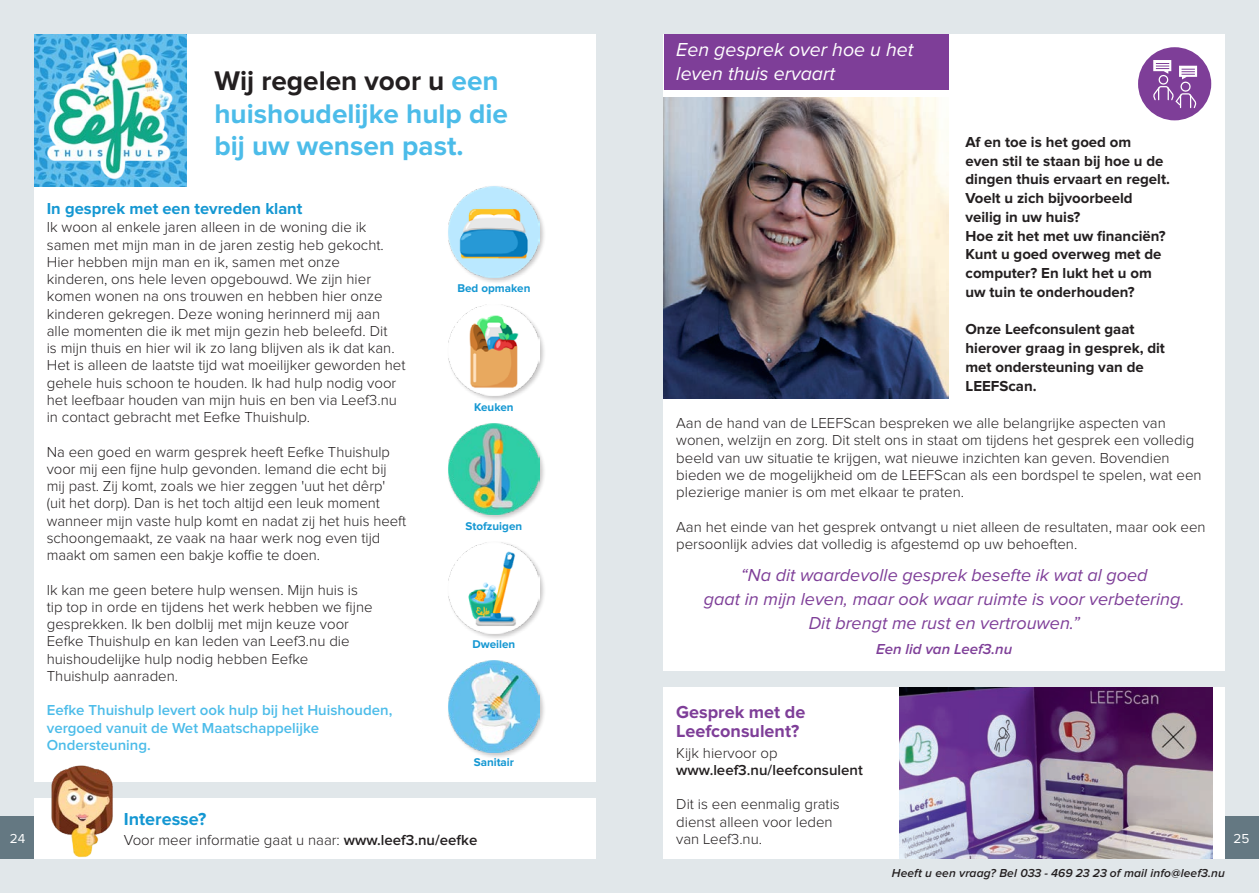
<style>
.page{position:relative;width:1259px;height:893px;background:#e1e7ea}
.page>*{position:absolute;margin:0;border:0;box-sizing:border-box;transform-origin:0 0}
.t1{font:700 27.9px/32.5px "Proxima Nova";color:#4cbce9}
.t2{font:italic 19.5px/23.4px "Proxima Nova";color:#fff}
.t3{font:italic 18px/24px "Proxima Nova";color:#7e3e98;text-align:center}
.t4{font:700 18px/19.5px "Proxima Nova";color:#7e3e98}
.t5{font:700 18px "Proxima Nova";color:#1497d2}
.t6{font:700 16.5px "Proxima Nova";color:#1497d2}
.t7{font:300 15px/17.2px "Proxima Nova";color:#231f20}
.t8{font:700 15px/18.8px "Proxima Nova";color:#231f20}
.t9{font:600 15px/17.2px "Proxima Nova";color:#4cbce9}
.t10{font:600 15px "Proxima Nova";color:#231f20}
.t11{font:italic 600 15px "Proxima Nova";color:#7e3e98}
.t12{font:13.5px "Proxima Nova";color:#fff}
.t13{font:italic 600 12px "Proxima Nova";letter-spacing:.01em;color:#231f20}
.t14{font:700 11.7px "Proxima Nova";color:#1497d2}
.s1{color:#231f20}
.s2{font-weight:600}
</style>
<div class="page">
<div style="left:0;top:816px;width:34px;height:43px;background:#647882"></div>
<div style="left:1225px;top:816px;width:34px;height:43px;background:#647882"></div>
<div style="left:34px;top:34px;width:561px;height:747px;background:#fff"></div>
<div style="left:34px;top:798px;width:561px;height:61px;background:#fff"></div>
<div style="left:447px;top:185px;width:99px;height:99px;background:#231f20;opacity:.25"></div>
<img style="left:448px;top:186px;width:91px;height:91px">
<div style="left:447px;top:304px;width:99px;height:98px;background:#231f20;opacity:.25"></div>
<img style="left:448px;top:305px;width:91px;height:91px">
<div style="left:447px;top:422px;width:99px;height:99px;background:#231f20;opacity:.25"></div>
<img style="left:448px;top:423px;width:91px;height:92px">
<div style="left:447px;top:541px;width:99px;height:99px;background:#231f20;opacity:.25"></div>
<img style="left:448px;top:542px;width:91px;height:91px">
<div style="left:447px;top:660px;width:99px;height:98px;background:#231f20;opacity:.25"></div>
<img style="left:448px;top:661px;width:91px;height:91px">
<div style="left:663px;top:34px;width:562px;height:637px;background:#fff"></div>
<img style="left:663px;top:98px;width:285px;height:301px">
<div style="left:663px;top:34px;width:285px;height:55px;background:#7e3e98"></div>
<div style="left:1138px;top:47px;width:73px;height:73px;background:#7e3e98;border-radius:50%"></div>
<svg style="left:1153px;top:60px;width:44px;height:49px"></svg>
<div style="left:663px;top:688px;width:562px;height:171px;background:#fff"></div>
<img style="left:899px;top:688px;width:313px;height:171px">
<img style="left:34px;top:34px;width:152px;height:152px">
<img style="left:49px;top:765px;width:65px;height:93px">
<h2 class="t2" style="left:676px;top:39px;width:239px">Een gesprek over hoe u het leven thuis ervaart</h2>
<h1 class="t1" style="left:214px;top:65px;width:295px"><span class="s1">Wij regelen voor u</span> een huishoudelijke hulp die bij uw wensen past.</h1>
<p class="t8" style="left:965px;top:133px;width:206px">Af en toe is het goed om<br>even stil te staan bij hoe u de dingen thuis ervaart en regelt.<br>Voelt u zich bijvoorbeeld veilig in uw huis?<br>Hoe zit het met uw financiën?<br>Kunt u goed overweg met de computer? En lukt het u om uw tuin te onderhouden?</p>
<p class="t8" style="left:965px;top:320px;width:201px">Onze Leefconsulent gaat hierover graag in gesprek, dit met ondersteuning van de<br>LEEFScan.</p>
<p class="t6" style="left:47px;top:199px;width:257px">In gesprek met een tevreden klant</p>
<p class="t7" style="left:47px;top:219px;width:360px">Ik woon al enkele jaren alleen in de woning die ik samen met mijn man in de jaren zestig heb gekocht.<br>Hier hebben mijn man en ik, samen met onze<br>kinderen, ons hele leven opgebouwd. We zijn hier komen wonen na ons trouwen en hebben hier onze kinderen gekregen. Deze woning herinnerd mij aan alle momenten die ik met mijn gezin heb beleefd. Dit<br>is mijn thuis en hier wil ik zo lang blijven als ik dat kan.<br>Het is alleen de laatste tijd wat moeilijker geworden het gehele huis schoon te houden. Ik had hulp nodig voor het leefbaar houden van mijn huis en ben via Leef3.nu in contact gebracht met Eefke Thuishulp.</p>
<p class="t7" style="left:47px;top:444px;width:361px">Na een goed en warm gesprek heeft Eefke Thuishulp voor mij een fijne hulp gevonden. Iemand die echt bij mij past. Zij komt, zoals we hier zeggen 'uut het dêrp' (uit het dorp). Dan is het toch altijd een leuk moment wanneer mijn vaste hulp komt en nadat zij het huis heeft schoongemaakt, ze vaak na haar werk nog even tijd maakt om samen een bakje koffie te doen.</p>
<p class="t7" style="left:47px;top:582px;width:327px">Ik kan me geen betere hulp wensen. Mijn huis is tip top in orde en tijdens het werk hebben we fijne gesprekken. Ik ben dolblij met mijn keuze voor Eefke Thuishulp en kan leden van Leef3.nu die huishoudelijke hulp nodig hebben Eefke Thuishulp aanraden.</p>
<p class="t9" style="left:47px;top:702px;width:347px">Eefke Thuishulp levert ook hulp bij het Huishouden, vergoed vanuit de Wet Maatschappelijke<br>Ondersteuning.</p>
<p class="t14" style="left:457px;top:281px;width:75px">Bed opmaken</p>
<p class="t14" style="left:474px;top:400px;width:41px">Keuken</p>
<p class="t7" style="left:676px;top:415px;width:527px">Aan de hand van de LEEFScan bespreken we alle belangrijke aspecten van wonen, welzijn en zorg. Dit stelt ons in staat om tijdens het gesprek een volledig beeld van uw situatie te krijgen, wat nieuwe inzichten kan geven. Bovendien bieden we de mogelijkheid om de LEEFScan als een bordspel te spelen, wat een plezierige manier is om met elkaar te praten.</p>
<p class="t7" style="left:676px;top:519px;width:531px">Aan het einde van het gesprek ontvangt u niet alleen de resultaten, maar ook een persoonlijk advies dat volledig is afgestemd op uw behoeften.</p>
<p class="t14" style="left:466px;top:520px;width:58px">Stofzuigen</p>
<p class="t3" style="left:704px;top:564px;width:482px">“Na dit waardevolle gesprek besefte ik wat al goed<br>gaat in mijn leven, maar ook waar ruimte is voor verbetering.<br>Dit brengt me rust en vertrouwen.”</p>
<p class="t11" style="left:876px;top:641px;width:137px">Een lid van Leef3.nu</p>
<p class="t14" style="left:472px;top:637px;width:44px">Dweilen</p>
<p class="t4" style="left:676px;top:702px;width:131px">Gesprek met de<br>Leefconsulent?</p>
<p class="t7" style="left:676px;top:744px;width:103px">Kijk hiervoor op</p>
<p class="t10" style="left:676px;top:763px;width:188px">www.leef3.nu/leefconsulent</p>
<p class="t7" style="left:676px;top:796px;width:165px">Dit is een eenmalig gratis dienst alleen voor leden van Leef3.nu.</p>
<p class="t14" style="left:474px;top:755px;width:42px">Sanitair</p>
<p class="t5" style="left:124px;top:808px;width:84px">Interesse?</p>
<p class="t7" style="left:124px;top:832px;width:355px">Voor meer informatie gaat u naar: <span class="s2">www.leef3.nu/eefke</span></p>
<p class="t12" style="left:10px;top:831px;width:17px">24</p>
<p class="t12" style="left:1233px;top:831px;width:18px">25</p>
<p class="t13" style="left:892px;top:866px;width:334px">Heeft u een vraag? Bel 033 - 469 23 23 of mail info@leef3.nu</p>
</div>
